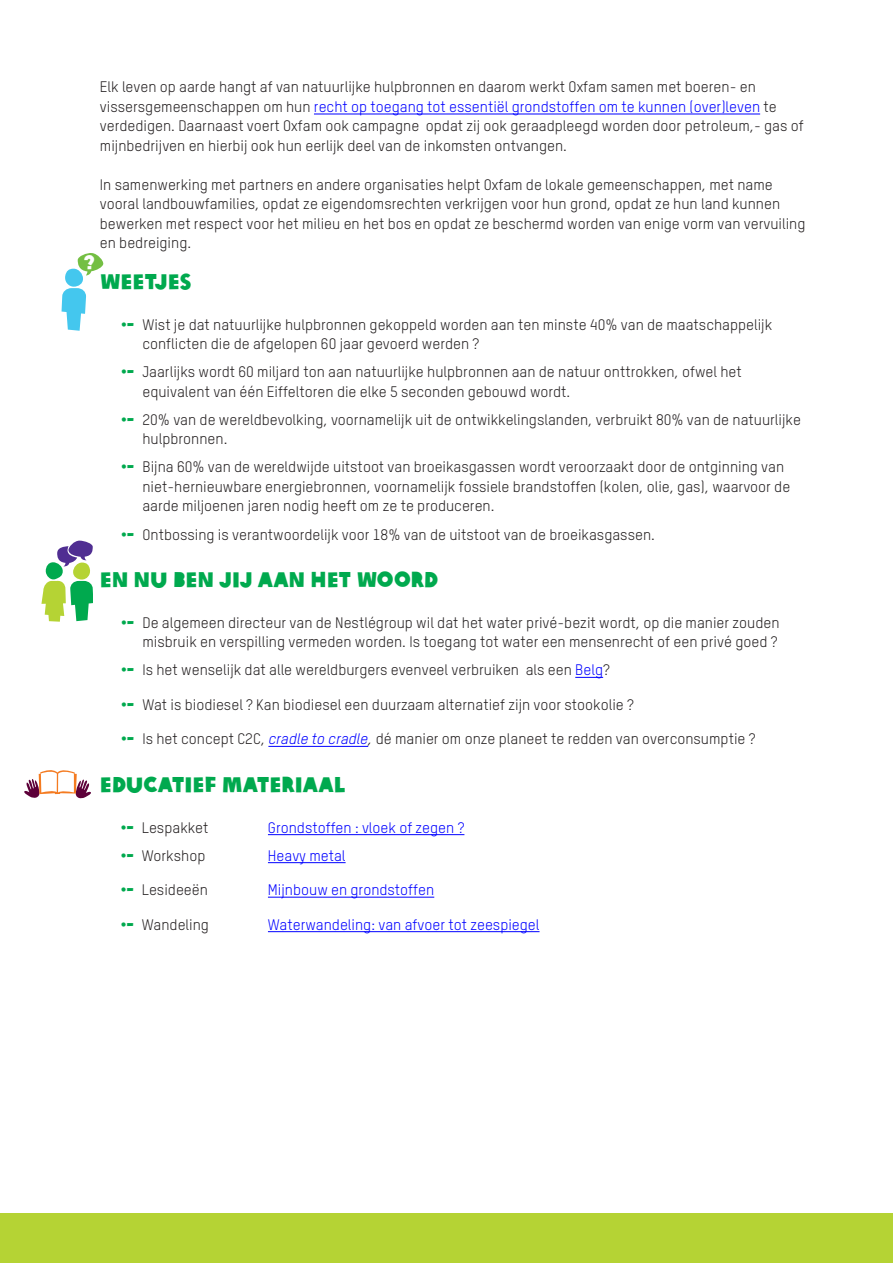
<style>
.page{position:relative;width:893px;height:1263px;background:#fff}
.page>*{position:absolute;margin:0;border:0;box-sizing:border-box;transform-origin:0 0}
.List_Paragraph{font:21px "Oxfam Global Headline";color:#00a94e}
.t1{font:19.2px "Oxfam Global Headline";color:#fff}
.List_Paragraph-2{font:15px/19.5px "Oxfam TSTARPRO";color:#231f20}
.List_Paragraph-3{font:15px "Oxfam TSTARPRO";color:#00f}
.s1{color:#00f}
.s2{font-family:"Oxfam Global Headline";color:#00a94e}
.s3{font-style:italic;color:#00f}
.s4{font-style:italic}
</style>
<div class="page">
<div style="left:0;top:1213px;width:893px;height:50px;background:#b5d334"></div>
<hr style="left:314px;top:114px;width:446px;height:1px;background:#00f">
<svg style="left:575px;top:677px;width:28px;height:1px"></svg>
<hr style="left:268px;top:746px;width:100px;height:1px;background:#00f">
<hr style="left:268px;top:834px;width:196px;height:1px;background:#00f">
<hr style="left:268px;top:862px;width:78px;height:1px;background:#00f">
<hr style="left:268px;top:897px;width:166px;height:1px;background:#00f">
<hr style="left:268px;top:931px;width:271px;height:1px;background:#00f">
<svg style="left:62px;top:253px;width:42px;height:78px"></svg>
<svg style="left:41px;top:540px;width:52px;height:82px"></svg>
<svg style="left:24px;top:770px;width:67px;height:28px"></svg>
<p class="List_Paragraph-2" style="left:100px;top:77px;width:705px">Elk leven op aarde hangt af van natuurlijke hulpbronnen en daarom werkt Oxfam samen met boeren- en vissersgemeenschappen om hun <span class="s1">recht op toegang tot essentiël grondstoffen om te kunnen (over)leven</span> te verdedigen. Daarnaast voert Oxfam ook campagne opdat zij ook geraadpleegd worden door petroleum,- gas of mijnbedrijven en hierbij ook hun eerlijk deel van de inkomsten ontvangen.</p>
<p class="List_Paragraph-2" style="left:100px;top:175px;width:707px">In samenwerking met partners en andere organisaties helpt Oxfam de lokale gemeenschappen, met name vooral landbouwfamilies, opdat ze eigendomsrechten verkrijgen voor hun grond, opdat ze hun land kunnen bewerken met respect voor het milieu en het bos en opdat ze beschermd worden van enige vorm van vervuiling en bedreiging.</p>
<p class="List_Paragraph" style="left:100px;top:264px;width:93px">WEETJES</p>
<p class="List_Paragraph-2" style="left:142px;top:315px;width:631px;text-indent:-21px"><span class="s2">•-</span> Wist je dat natuurlijke hulpbronnen gekoppeld worden aan ten minste 40% van de maatschappelijk conflicten die de afgelopen 60 jaar gevoerd werden ?</p>
<p class="List_Paragraph-2" style="left:142px;top:362px;width:601px;text-indent:-21px"><span class="s2">•-</span> Jaarlijks wordt 60 miljard ton aan natuurlijke hulpbronnen aan de natuur onttrokken, ofwel het equivalent van één Eiffeltoren die elke 5 seconden gebouwd wordt.</p>
<p class="List_Paragraph-2" style="left:142px;top:410px;width:660px;text-indent:-21px"><span class="s2">•-</span> 20% van de wereldbevolking, voornamelijk uit de ontwikkelingslanden, verbruikt 80% van de natuurlijke hulpbronnen.</p>
<p class="List_Paragraph-2" style="left:142px;top:457px;width:649px;text-indent:-21px"><span class="s2">•-</span> Bijna 60% van de wereldwijde uitstoot van broeikasgassen wordt veroorzaakt door de ontginning van niet-hernieuwbare energiebronnen, voornamelijk fossiele brandstoffen (kolen, olie, gas), waarvoor de aarde miljoenen jaren nodig heeft om ze te produceren.</p>
<p class="List_Paragraph-2" style="left:121px;top:524px;width:535px"><span class="s2">•-</span> Ontbossing is verantwoordelijk voor 18% van de uitstoot van de broeikasgassen.</p>
<p class="List_Paragraph" style="left:100px;top:562px;width:340px">EN NU BEN JIJ AAN HET WOORD</p>
<p class="List_Paragraph-2" style="left:121px;top:613px;width:660px;text-align:right"><span class="s2">•-</span> De algemeen directeur van de Nestlégroup wil dat het water privé-bezit wordt, op die manier zouden misbruik en verspilling vermeden worden. Is toegang tot water een mensenrecht of een privé goed ?</p>
<p class="List_Paragraph-2" style="left:121px;top:660px;width:490px"><span class="s2">•-</span> Is het wenselijk dat alle wereldburgers evenveel verbruiken als een <span class="s1">Belg</span>?</p>
<p class="List_Paragraph-2" style="left:121px;top:695px;width:514px"><span class="s2">•-</span> Wat is biodiesel ? Kan biodiesel een duurzaam alternatief zijn voor stookolie ?</p>
<p class="List_Paragraph-2" style="left:121px;top:729px;width:636px"><span class="s2">•-</span> Is het concept C2C, <span class="s3">cradle to cradle</span><span class="s4">,</span> dé manier om onze planeet te redden van overconsumptie ?</p>
<p class="List_Paragraph" style="left:100px;top:766px;width:247px">EDUCATIEF MATERIAAL</p>
<p class="List_Paragraph-2" style="left:121px;top:817px;width:89px"><span class="s2">•-</span> Lespakket</p>
<p class="List_Paragraph-3" style="left:268px;top:818px;width:198px">Grondstoffen : vloek of zegen ?</p>
<p class="List_Paragraph-2" style="left:121px;top:845px;width:86px"><span class="s2">•-</span> Workshop</p>
<p class="List_Paragraph-3" style="left:268px;top:846px;width:79px">Heavy metal</p>
<p class="List_Paragraph-2" style="left:121px;top:880px;width:89px"><span class="s2">•-</span> Lesideeën</p>
<p class="List_Paragraph-3" style="left:268px;top:881px;width:168px">Mijnbouw en grondstoffen</p>
<p class="List_Paragraph-2" style="left:121px;top:914px;width:90px"><span class="s2">•-</span> Wandeling</p>
<p class="List_Paragraph-3" style="left:268px;top:915px;width:273px">Waterwandeling: van afvoer tot zeespiegel</p>
<p class="t1" style="left:84px;top:245px;width:12px">?</p>
</div>
